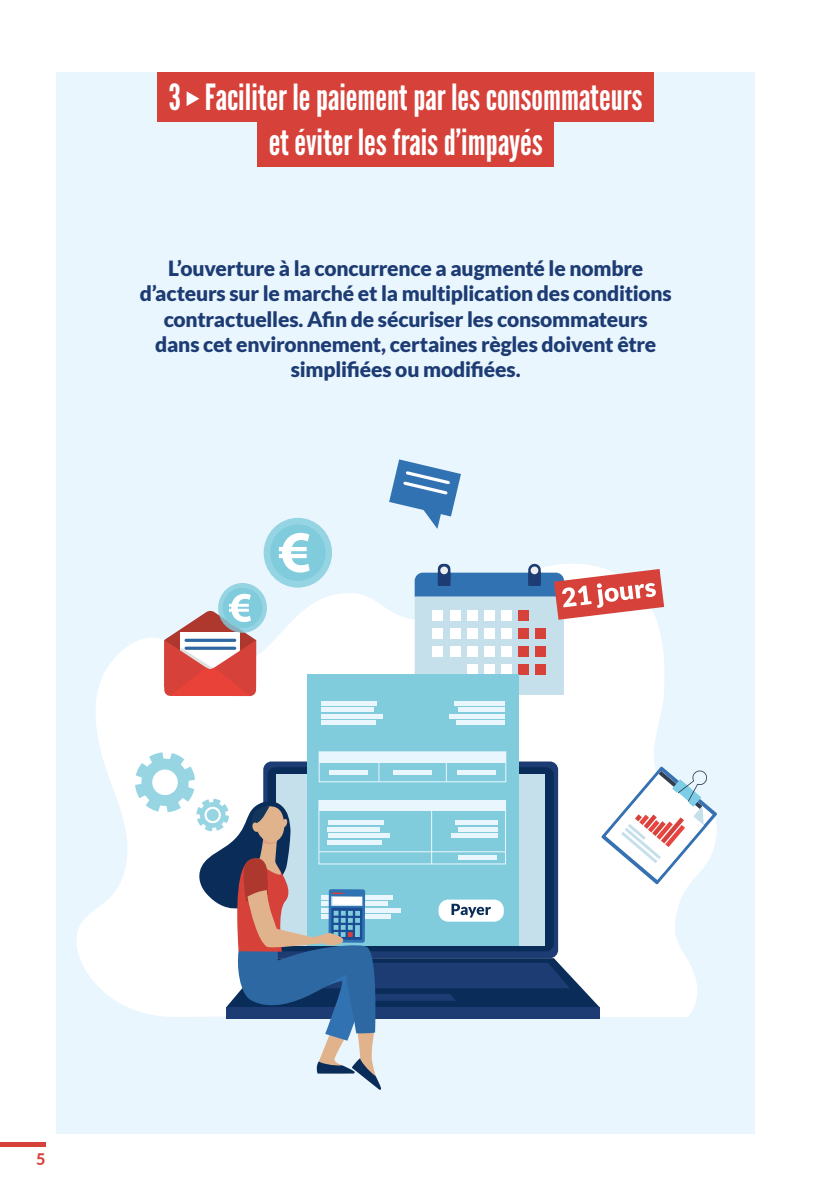
<style>
.page{position:relative;width:840px;height:1191px;background:#fff}
.page>*{position:absolute;margin:0;border:0;box-sizing:border-box;transform-origin:0 0}
.t1{font:36px/45.6px "League Gothic";color:#fff;text-align:center}
.t2{font:900 21px/25.2px "Lato";letter-spacing:-.01em;color:#1d3c74;text-align:center}
.t3{font:800 16px "Lato";color:#d6413a}
</style>
<div class="page">
<div style="left:57px;top:72px;width:697px;height:1061px;background:#eaf6fe"></div>
<div style="left:157px;top:72px;width:496px;height:49px;background:#d6413a"></div>
<svg style="left:186px;top:91px;width:13px;height:15px"></svg>
<div style="left:257px;top:118px;width:297px;height:49px;background:#d6413a"></div>
<svg style="left:76px;top:563px;width:641px;height:447px;fill:#fff"></svg>
<div style="left:307px;top:673px;width:211px;height:272px;background:#80ccdd"></div>
<svg style="left:414px;top:564px;width:249px;height:131px"></svg>
<hr style="left:321px;top:701px;width:55px;height:4px;background:#eaf6fe">
<div style="left:321px;top:707px;width:52px;height:5px;background:#eaf6fe"></div>
<hr style="left:321px;top:714px;width:61px;height:4px;background:#eaf6fe">
<div style="left:321px;top:720px;width:54px;height:5px;background:#eaf6fe"></div>
<hr style="left:454px;top:701px;width:50px;height:4px;background:#eaf6fe">
<div style="left:458px;top:707px;width:46px;height:5px;background:#eaf6fe"></div>
<hr style="left:449px;top:714px;width:55px;height:4px;background:#eaf6fe">
<div style="left:456px;top:720px;width:48px;height:5px;background:#eaf6fe"></div>
<div style="left:318px;top:751px;width:188px;height:31px;border:1px solid #eaf6fe"></div>
<div style="left:263px;top:518px;width:69px;height:69px;background:#94d4e3;border-radius:50%"></div>
<div style="left:270px;top:524px;width:55px;height:57px;background:#80ccdd;border-radius:50%"></div>
<svg style="left:279px;top:533px;width:30px;height:40px"></svg>
<svg style="left:218px;top:583px;width:49px;height:50px"></svg>
<div style="left:222px;top:587px;width:40px;height:41px;background:#80ccdd;border-radius:50%"></div>
<svg style="left:164px;top:594px;width:92px;height:102px"></svg>
<svg style="left:389px;top:459px;width:71px;height:70px"></svg>
<svg style="left:135px;top:752px;width:581px;height:338px"></svg>
<div style="left:0;top:1142px;width:45px;height:5px;background:#d6413a"></div>
<h1 class="t1" style="left:169px;top:74px;width:475px">3 Faciliter le paiement par les consommateurs et éviter les frais d’impayés</h1>
<p class="t2" style="left:140px;top:255px;width:533px">L’ouverture à la concurrence a augmenté le nombre d’acteurs sur le marché et la multiplication des conditions contractuelles. Afin de sécuriser les consommateurs dans cet environnement, certaines règles doivent être simplifiées ou modifiées.</p>
<p class="t3" style="left:36px;top:1147px;width:11px">5</p>
</div>
